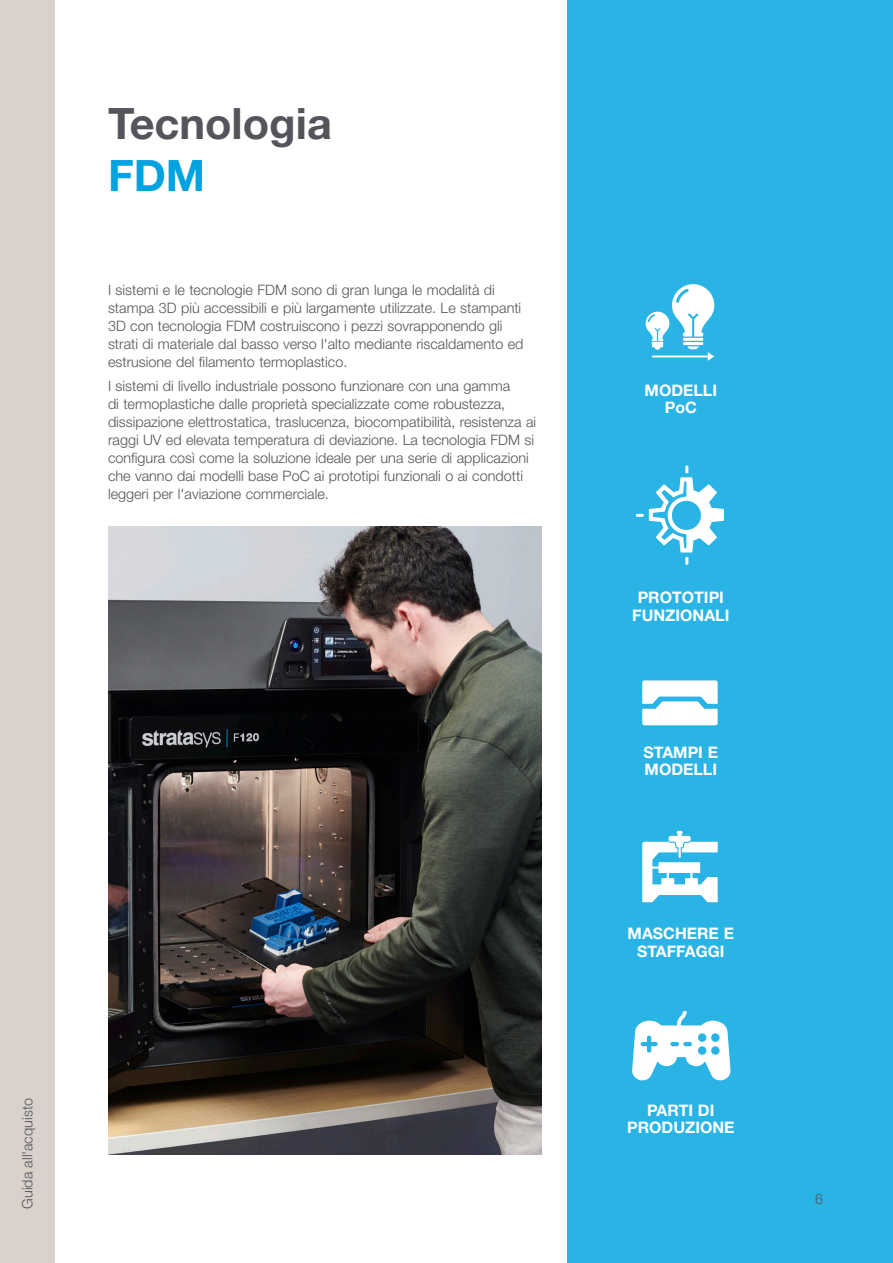
<style>
.page{position:relative;width:893px;height:1263px;background:#fff}
.page>*{position:absolute;margin:0;border:0;box-sizing:border-box;transform-origin:0 0}
.Page_Title{font:700 43.35px "Helvetica Neue LT Std";color:#54555a}
.Page_Title-2{font:700 43.35px "Helvetica Neue LT Std";color:#00a2df}
.Para{font:700 15.9px/17.2px "Helvetica Neue LT Std";color:#fff;text-align:center}
.Para-2{font:300 14.4px/18px "Helvetica Neue LT Std";color:#54555a}
.Page_Label{font:300 14.4px "Helvetica Neue LT Std";letter-spacing:.01em;color:#54555a}
.Page_Number{font:300 14.4px "Helvetica Neue LT Std";color:#54555a}
</style>
<div class="page">
<div style="left:0;top:0;width:54px;height:1263px;background:#dad1cb"></div>
<div style="left:567px;top:0;width:326px;height:1263px;background:#2ab4e6"></div>
<svg style="left:636px;top:465px;width:88px;height:100px"></svg>
<svg style="left:642px;top:680px;width:76px;height:45px;background:#e1f4fb"></svg>
<svg style="left:646px;top:284px;width:68px;height:77px"></svg>
<svg style="left:642px;top:831px;width:76px;height:71px"></svg>
<img style="left:108px;top:527px;width:434px;height:627px">
<svg style="left:632px;top:1011px;width:99px;height:70px"></svg>
<p class="Page_Title" style="left:108px;top:97px;width:225px">Tecnologia</p>
<p class="Page_Title-2" style="left:108px;top:149px;width:99px">FDM</p>
<p class="Para-2" style="left:108px;top:280px;width:417px">I sistemi e le tecnologie FDM sono di gran lunga le modalità di stampa 3D più accessibili e più largamente utilizzate. Le stampanti 3D con tecnologia FDM costruiscono i pezzi sovrapponendo gli strati di materiale dal basso verso l'alto mediante riscaldamento ed estrusione del filamento termoplastico.</p>
<p class="Para-2" style="left:108px;top:377px;width:430px">I sistemi di livello industriale possono funzionare con una gamma<br>di termoplastiche dalle proprietà specializzate come robustezza, dissipazione elettrostatica, traslucenza, biocompatibilità, resistenza ai raggi UV ed elevata temperatura di deviazione. La tecnologia FDM si configura così come la soluzione ideale per una serie di applicazioni che vanno dai modelli base PoC ai prototipi funzionali o ai condotti leggeri per l'aviazione commerciale.</p>
<p class="Page_Label" style="left:19px;top:1209px;width:112px;rotate:-90deg">Guida all'acquisto</p>
<p class="Para" style="left:645px;top:381px;width:74px">MODELLI<br>PoC</p>
<p class="Para" style="left:632px;top:589px;width:99px">PROTOTIPI<br>FUNZIONALI</p>
<p class="Para" style="left:643px;top:743px;width:76px;text-align:left">STAMPI E<br>MODELLI</p>
<p class="Para" style="left:628px;top:925px;width:108px">MASCHERE E<br>STAFFAGGI</p>
<p class="Para" style="left:627px;top:1101px;width:109px">PARTI DI<br>PRODUZIONE</p>
<p class="Page_Number" style="left:815px;top:1190px;width:10px">6</p>
</div>
